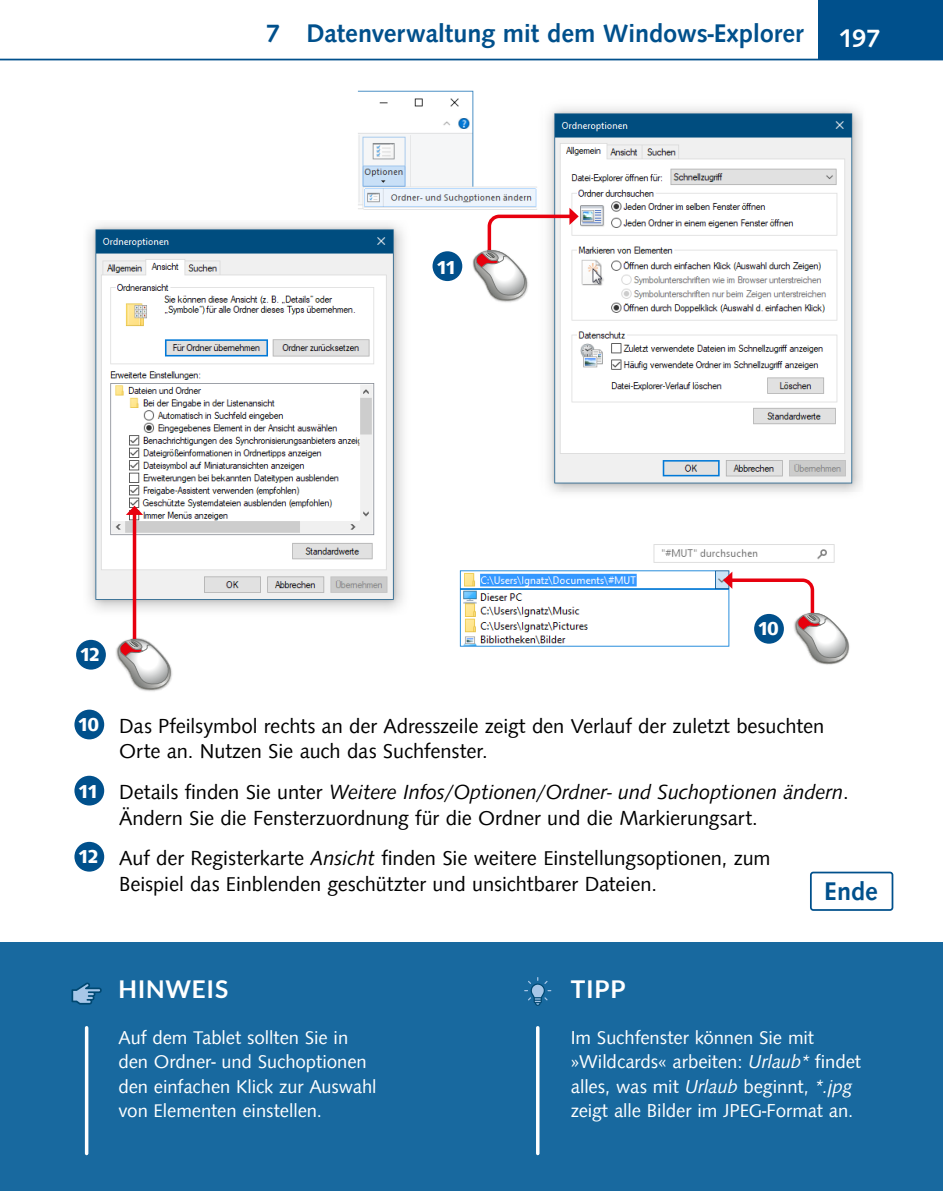
<style>
.page{position:relative;width:943px;height:1191px;background:#fff}
.page>*{position:absolute;margin:0;border:0;box-sizing:border-box;transform-origin:0 0}
.t1{font:500 26.25px "Saxony";color:#00508c}
.t2{font:500 26.25px "Saxony";color:#fff}
.t3{font:700 24.5px "Lato";letter-spacing:.03em;color:#fff}
.t4{font:21px/25.2px "Saxony";color:#000}
.t5{font:19.25px/24.5px "Saxony";color:#fff}
.t6{font:800 19.25px "Saxony";color:#fff}
.s1{font-weight:800;font-size:19.25px;color:#fff}
.s2{font-style:italic}
</style>
<div class="page">
<div style="left:0;top:943px;width:943px;height:248px;background:#18699f"></div>
<div style="left:819px;top:0;width:124px;height:60px;background:#00508c"></div>
<div style="left:810px;top:871px;width:83px;height:40px;border:2px solid #00508c;border-radius:2px"></div>
<hr style="left:0;top:59px;width:943px;height:1px;background:#00508c">
<div style="left:74px;top:709px;width:30px;height:30px;background:#00508c;border-radius:50%"></div>
<div style="left:74px;top:775px;width:30px;height:30px;background:#00508c;border-radius:50%"></div>
<div style="left:74px;top:842px;width:30px;height:29px;background:#00508c;border-radius:50%"></div>
<img style="left:357px;top:90px;width:505px;height:403px">
<img style="left:88px;top:221px;width:325px;height:395px">
<hr style="left:85px;top:1027px;width:3px;height:126px;background:#fff">
<svg style="left:71px;top:982px;width:31px;height:22px"></svg>
<hr style="left:536px;top:1027px;width:3px;height:126px;background:#fff">
<svg style="left:524px;top:977px;width:27px;height:29px"></svg>
<div style="left:432px;top:251px;width:30px;height:30px;background:#00508c;border-radius:50%"></div>
<img style="left:471px;top:248px;width:58px;height:55px">
<svg style="left:474px;top:208px;width:104px;height:93px"></svg>
<img style="left:459px;top:544px;width:376px;height:103px">
<svg style="left:723px;top:571px;width:127px;height:93px"></svg>
<hr style="left:133px;top:513px;width:3px;height:145px;background:#e7000e">
<svg style="left:126px;top:505px;width:17px;height:10px"></svg>
<img style="left:116px;top:637px;width:43px;height:55px">
<svg style="left:118px;top:639px;width:54px;height:51px"></svg>
<div style="left:76px;top:640px;width:30px;height:29px;background:#00508c;border-radius:50%"></div>
<p class="t1" style="left:266px;top:18px;width:539px">7 Datenverwaltung mit dem Windows-Explorer</p>
<p class="t2" style="left:838px;top:23px;width:43px">197</p>
<p class="t6" style="left:79px;top:643px;width:23px">12</p>
<p class="t6" style="left:436px;top:256px;width:22px">11</p>
<p class="t6" style="left:757px;top:617px;width:23px">10</p>
<p class="t4" style="left:119px;top:714px;width:706px;text-indent:-41px"><span class="s1">10</span> Das Pfeilsymbol rechts an der Adresszeile zeigt den Verlauf der zuletzt besuchten<br>Orte an. Nutzen Sie auch das Suchfenster.</p>
<p class="t4" style="left:119px;top:780px;width:731px;text-indent:-41px"><span class="s1">11</span> Details finden Sie unter <span class="s2">Weitere Infos/Optionen/Ordner- und Suchoptionen ändern</span>.<br>Ändern Sie die Fensterzuordnung für die Ordner und die Markierungsart.</p>
<p class="t4" style="left:119px;top:846px;width:653px;text-indent:-41px"><span class="s1">12</span> Auf der Registerkarte <span class="s2">Ansicht</span> finden Sie weitere Einstellungsoptionen, zum<br>Beispiel das Einblenden geschützter und unsichtbarer Dateien.</p>
<p class="t1" style="left:824px;top:876px;width:55px">Ende</p>
<p class="t3" style="left:118px;top:975px;width:111px">HINWEIS</p>
<p class="t3" style="left:570px;top:975px;width:57px">TIPP</p>
<p class="t5" style="left:118px;top:1025px;width:259px">Auf dem Tablet sollten Sie in den Ordner- und Suchoptionen den einfachen Klick zur Auswahl von Elementen einstellen.</p>
<p class="t5" style="left:570px;top:1025px;width:292px">Im Suchfenster können Sie mit »Wildcards« arbeiten: <span class="s2">Urlaub*</span> findet alles, was mit <span class="s2">Urlaub</span> beginnt, <span class="s2">*.jpg </span>zeigt alle Bilder im JPEG-Format an.</p>
</div>
